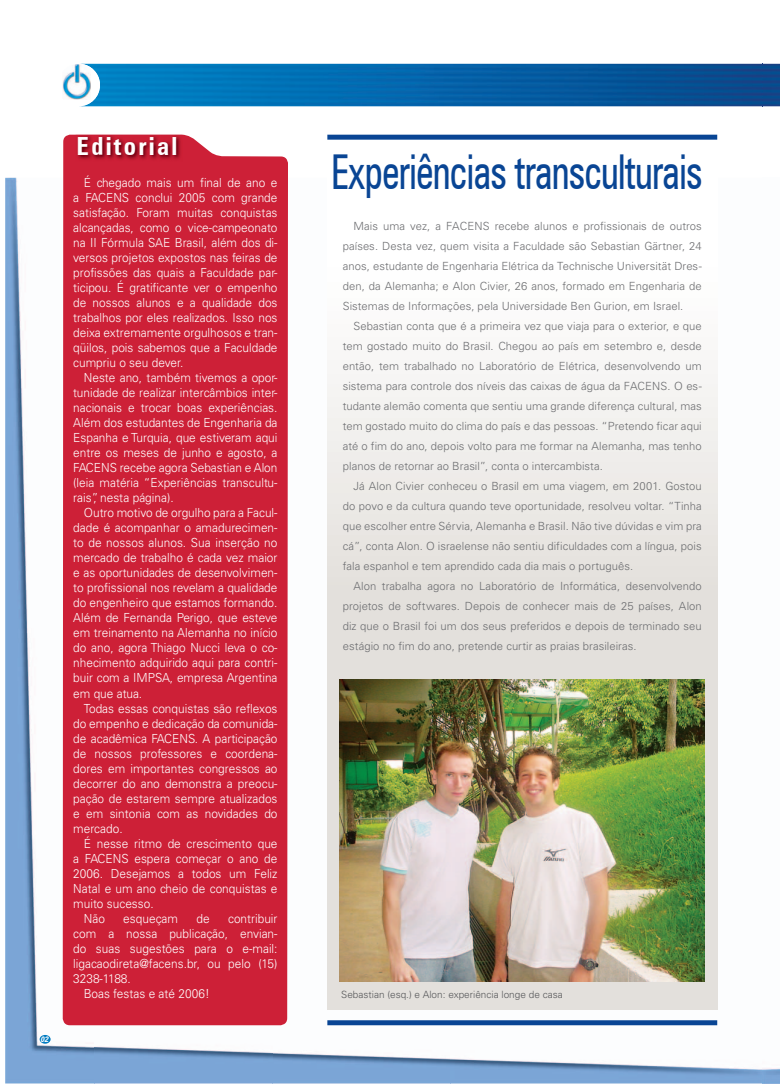
<style>
.page{position:relative;width:780px;height:1088px;background:#fff}
.page>*{position:absolute;margin:0;border:0;box-sizing:border-box;transform-origin:0 0}
.t1{font:condensed 48.12px "Zurich BT";letter-spacing:-.02em;color:#094594;scale:.8 1}
.t2{font:700 condensed 25px "Zurich BT";letter-spacing:.09em;color:#fff}
.t3{font:300 12.5px/15px "Univers LT";color:#fff;text-align:justify;scale:.95 1}
.t4{font:300 11.25px/20px "Univers LT";letter-spacing:.005em;color:#6c6d70;text-align:justify}
.t5{font:300 10px "Univers LT";color:#57585a}
.t6{font:italic 700 7.88px "Univers LT";color:#fff;scale:.89 1}
</style>
<div class="page">
<img style="left:83px;top:64px;width:697px;height:42px">
<div style="left:57px;top:64px;width:43px;height:42px;background:#fff;border-radius:50%"></div>
<img style="left:62px;top:64px;width:29px;height:36px">
<img style="left:273px;top:374px;width:507px;height:709px">
<img style="left:5px;top:178px;width:89px;height:905px">
<img style="left:94px;top:1025px;width:179px;height:58px">
<img style="left:762px;top:64px;width:1px;height:42px">
<svg style="left:327px;top:374px;width:390px;height:635px;background:#e8e5e2"></svg>
<div style="left:40px;top:1035px;width:11px;height:9px;background:#007bc1;border-radius:50%"></div>
<div style="left:63px;top:135px;width:225px;height:890px;background:#cd2037"></div>
<img style="left:75px;top:134px;width:108px;height:27px">
<div style="left:327px;top:1020px;width:390px;height:5px;background:#094594"></div>
<div style="left:327px;top:135px;width:390px;height:5px;background:#094594"></div>
<img style="left:340px;top:680px;width:364px;height:301px">
<p class="t6" style="left:40px;top:1035px;width:10px">02</p>
<h2 class="t2" style="left:77px;top:130px;width:102px">Editorial</h2>
<p class="t3" style="left:73px;top:175px;width:217px;text-indent:11px">É chegado mais um final de ano e a FACENS conclui 2005 com grande satisfação. Foram muitas conquistas alcançadas, como o vice-campeonato na II Fórmula SAE Brasil, além dos di&shy;versos projetos expostos nas feiras de profissões das quais a Faculdade par&shy;ticipou. É gratificante ver o empenho de nossos alunos e a qualidade dos trabalhos por eles realizados. Isso nos deixa extremamente orgulhosos e tran&shy;qüilos, pois sabemos que a Faculdade cumpriu o seu dever.</p>
<p class="t3" style="left:73px;top:370px;width:217px;text-indent:11px">Neste ano, também tivemos a opor&shy;tunidade de realizar intercâmbios inter&shy;nacionais e trocar boas experiências.<br>Além dos estudantes de Engenharia da Espanha e Turquia, que estiveram aqui entre os meses de junho e agosto, a FACENS recebe agora Sebastian e Alon (leia matéria “Experiências transcultu&shy;rais”, nesta página).</p>
<p class="t3" style="left:73px;top:505px;width:217px;text-indent:11px">Outro motivo de orgulho para a Facul&shy;dade é acompanhar o amadurecimen&shy;to de nossos alunos. Sua inserção no mercado de trabalho é cada vez maior e as oportunidades de desenvolvimen&shy;to profissional nos revelam a qualidade do engenheiro que estamos formando.<br>Além de Fernanda Perigo, que esteve em treinamento na Alemanha no início do ano, agora Thiago Nucci leva o co&shy;nhecimento adquirido aqui para contri&shy;buir com a IMPSA, empresa Argentina em que atua.</p>
<p class="t3" style="left:73px;top:700px;width:217px;text-indent:11px">Todas essas conquistas são reflexos do empenho e dedicação da comunida&shy;de acadêmica FACENS. A participação de nossos professores e coordena&shy;dores em importantes congressos ao decorrer do ano demonstra a preocu&shy;pação de estarem sempre atualizados e em sintonia com as novidades do mercado.</p>
<p class="t3" style="left:84px;top:835px;width:205px">É nesse ritmo de crescimento que</p>
<p class="t3" style="left:73px;top:850px;width:216px">a FACENS espera começar o ano de</p>
<p class="t3" style="left:73px;top:865px;width:216px">2006. Desejamos a todos um Feliz</p>
<p class="t3" style="left:73px;top:880px;width:217px">Natal e um ano cheio de conquistas e</p>
<p class="t3" style="left:73px;top:895px;width:86px">muito sucesso.</p>
<p class="t3" style="left:84px;top:910px;width:24px">Não</p>
<p class="t3" style="left:123px;top:910px;width:59px">esqueçam</p>
<p class="t3" style="left:196px;top:910px;width:15px">de</p>
<p class="t3" style="left:228px;top:910px;width:54px">contribuir</p>
<p class="t3" style="left:73px;top:925px;width:216px">com a nossa publicação, envian-</p>
<p class="t3" style="left:73px;top:940px;width:217px">do suas sugestões para o e-mail:</p>
<p class="t3" style="left:73px;top:955px;width:216px">ligacaodireta@facens.br, ou pelo (15)</p>
<p class="t3" style="left:73px;top:970px;width:62px">3238-1188.</p>
<p class="t3" style="left:84px;top:985px;width:134px">Boas festas e até 2006!</p>
<p class="t5" style="left:341px;top:988px;width:223px">Sebastian (esq.) e Alon: experiência longe de casa</p>
<h1 class="t1" style="left:331px;top:143px;width:466px">Experiências transculturais</h1>
<p class="t4" style="left:343px;top:216px;width:360px;text-indent:11px">Mais uma vez, a FACENS recebe alunos e profissionais de outros países. Desta vez, quem visita a Faculdade são Sebastian Gärtner, 24 anos, estudante de Engenharia Elétrica da Technische Universität Dres&shy;den, da Alemanha; e Alon Civier, 26 anos, formado em Engenharia de Sistemas de Informações, pela Universidade Ben Gurion, em Israel.</p>
<p class="t4" style="left:343px;top:316px;width:360px;text-indent:11px">Sebastian conta que é a primeira vez que viaja para o exterior, e que tem gostado muito do Brasil. Chegou ao país em setembro e, desde então, tem trabalhado no Laboratório de Elétrica, desenvolvendo um sistema para controle dos níveis das caixas de água da FACENS. O es&shy;tudante alemão comenta que sentiu uma grande diferença cultural, mas tem gostado muito do clima do país e das pessoas. “Pretendo ficar aqui até o fim do ano, depois volto para me formar na Alemanha, mas tenho planos de retornar ao Brasil”, conta o intercambista.</p>
<p class="t4" style="left:343px;top:476px;width:360px;text-indent:11px">Já Alon Civier conheceu o Brasil em uma viagem, em 2001. Gostou do povo e da cultura quando teve oportunidade, resolveu voltar. “Tinha que escolher entre Sérvia, Alemanha e Brasil. Não tive dúvidas e vim pra cá”, conta Alon. O israelense não sentiu dificuldades com a língua, pois fala espanhol e tem aprendido cada dia mais o português.</p>
<p class="t4" style="left:343px;top:576px;width:360px;text-indent:11px">Alon trabalha agora no Laboratório de Informática, desenvolvendo projetos de softwares. Depois de conhecer mais de 25 países, Alon diz que o Brasil foi um dos seus preferidos e depois de terminado seu estágio no fim do ano, pretende curtir as praias brasileiras.</p>
</div>
